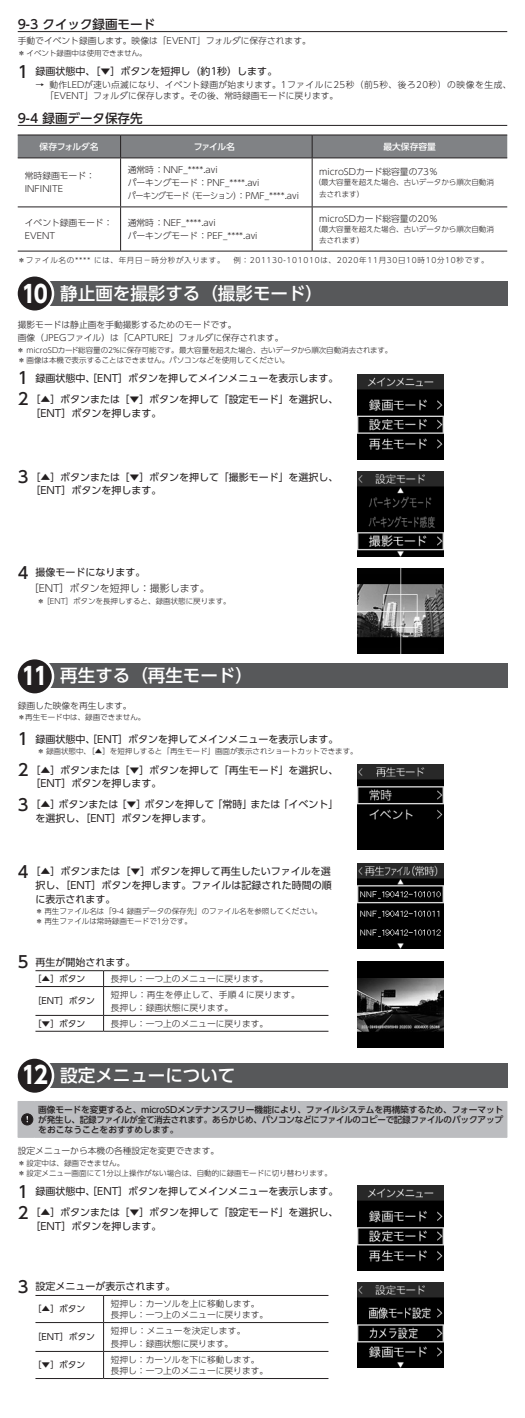
<style>
.page{position:relative;width:525px;height:1418px;background:#fff}
.page>*{position:absolute;margin:0;border:0;box-sizing:border-box;transform-origin:0 0}
.t1{font:700 23.75px "UD Shin Go Pro";color:#fff;scale:.9 1}
.大見出し{font:500 17.5px "UD Shin Go Pro";color:#fff}
.t2{font:500 12.5px "UD Shin Go Pro";color:#231f20}
.t3{font:10px/13.8px "UD Shin Go Pro";color:#231f20}
.手順_本文{font:300 10px "UD Shin Go Pro";color:#231f20}
.本文{font:300 8.75px/11.2px "UD Shin Go Pro";color:#231f20}
.本文-2{font:500 8.75px/10px "UD Shin Go Pro";letter-spacing:-.025em;color:#231f20;text-align:justify}
.本文-3{font:300 8.75px/11.2px "UD Shin Go Pro";letter-spacing:.025em;color:#231f20}
.本文-4{font:8.75px "UD Shin Go Pro";color:#231f20}
.本文-5{font:300 8.75px "UD Shin Go Pro";letter-spacing:.03em;color:#231f20}
.本文-6{font:300 8.75px "UD Shin Go Pro";letter-spacing:-.05em;color:#231f20;scale:.92 1}
.表組_見出し_7pt{font:500 8.75px "UD Shin Go Pro";color:#fff}
.表組_見出し_7pt-2{font:500 8.75px "UD Shin Go Pro";letter-spacing:-.02em;color:#fff}
.本文-7{font:300 7.5px/11.2px "UD Shin Go Pro";color:#231f20}
.本文-8{font:300 7.5px "UD Shin Go Pro";letter-spacing:.09em;color:#231f20}
.本文-9{font:300 7.5px "UD Shin Go Pro";letter-spacing:-.02em;color:#231f20}
.s1{font-weight:500;font-size:16.25px}
</style>
<div class="page">
<hr style="left:35px;top:970px;width:68px;height:1px;background:#231f20">
<hr style="left:103px;top:970px;width:225px;height:1px;background:#231f20">
<hr style="left:35px;top:986px;width:68px;height:1px;background:#231f20">
<hr style="left:103px;top:986px;width:225px;height:1px;background:#231f20">
<hr style="left:35px;top:1015px;width:68px;height:1px;background:#231f20">
<hr style="left:103px;top:1015px;width:225px;height:1px;background:#231f20">
<hr style="left:35px;top:1030px;width:68px;height:1px;background:#231f20">
<hr style="left:103px;top:1030px;width:225px;height:1px;background:#231f20">
<svg style="left:103px;top:971px;width:1px;height:59px"></svg>
<hr style="left:35px;top:1295px;width:68px;height:1px;background:#231f20">
<hr style="left:103px;top:1295px;width:225px;height:1px;background:#231f20">
<hr style="left:35px;top:1322px;width:68px;height:1px;background:#231f20">
<hr style="left:103px;top:1322px;width:225px;height:1px;background:#231f20">
<hr style="left:35px;top:1350px;width:68px;height:1px;background:#231f20">
<hr style="left:103px;top:1350px;width:225px;height:1px;background:#231f20">
<hr style="left:35px;top:1378px;width:68px;height:1px;background:#231f20">
<hr style="left:103px;top:1378px;width:225px;height:1px;background:#231f20">
<svg style="left:103px;top:1295px;width:1px;height:83px"></svg>
<hr style="left:18px;top:31px;width:489px;height:1px;background:#231f20">
<hr style="left:18px;top:125px;width:489px;height:1px;background:#231f20">
<hr style="left:18px;top:206px;width:102px;height:1px;background:#231f20">
<hr style="left:120px;top:206px;width:192px;height:1px;background:#231f20">
<hr style="left:312px;top:206px;width:195px;height:1px;background:#231f20">
<hr style="left:18px;top:251px;width:102px;height:1px;background:#231f20">
<hr style="left:120px;top:251px;width:192px;height:1px;background:#231f20">
<hr style="left:312px;top:251px;width:195px;height:1px;background:#231f20">
<hr style="left:18px;top:158px;width:102px;height:1px;background:#231f20">
<hr style="left:120px;top:158px;width:192px;height:1px;background:#231f20">
<hr style="left:312px;top:158px;width:195px;height:1px;background:#231f20">
<svg style="left:18px;top:135px;width:489px;height:23px;background:#7b7d7f"></svg>
<hr style="left:120px;top:158px;width:1px;height:48px;background:#231f20">
<hr style="left:311px;top:158px;width:1px;height:48px;background:#231f20">
<hr style="left:120px;top:207px;width:1px;height:44px;background:#231f20">
<hr style="left:311px;top:207px;width:1px;height:44px;background:#231f20">
<div style="left:46px;top:281px;width:461px;height:25px;background:#57585a"></div>
<div style="left:46px;top:663px;width:461px;height:25px;background:#57585a"></div>
<div style="left:16px;top:275px;width:37px;height:37px;background:#231f20;border-radius:50%"></div>
<div style="left:15px;top:274px;width:39px;height:39px;border:2px solid #fff;border-radius:50%"></div>
<div style="left:16px;top:658px;width:37px;height:36px;background:#231f20;border-radius:50%"></div>
<div style="left:15px;top:657px;width:39px;height:39px;border:2px solid #fff;border-radius:50%"></div>
<div style="left:46px;top:1063px;width:461px;height:25px;background:#57585a"></div>
<div style="left:16px;top:1057px;width:37px;height:36px;background:#231f20;border-radius:50%"></div>
<div style="left:15px;top:1056px;width:39px;height:39px;border:2px solid #fff;border-radius:50%"></div>
<img style="left:357px;top:374px;width:86px;height:85px">
<img style="left:357px;top:471px;width:86px;height:85px">
<img style="left:357px;top:568px;width:86px;height:86px">
<img style="left:358px;top:1185px;width:85px;height:85px">
<img style="left:358px;top:764px;width:85px;height:85px">
<img style="left:358px;top:863px;width:85px;height:85px">
<img style="left:358px;top:961px;width:85px;height:86px">
<img style="left:358px;top:1282px;width:85px;height:85px">
<hr style="left:506px;top:1101px;width:1px;height:35px;background:#bcbdc0">
<hr style="left:35px;top:1136px;width:472px;height:1px;background:#bcbdc0">
<div style="left:18px;top:1101px;width:488px;height:36px;background:#bcbdc0"></div>
<p class="t2" style="left:18px;top:14px;width:139px">9-3 クイック録画モード</p>
<p class="本文" style="left:18px;top:35px;width:294px">手動でイベント録画します。映像は「EVENT」フォルダに保存されます。</p>
<p class="本文-7" style="left:18px;top:47px;width:130px">＊イベント録画中は使用できません。</p>
<p class="t3" style="left:18px;top:64px;width:261px"><span class="s1">1</span> 録画状態中、［▼］ボタンを短押し（約1秒）します。</p>
<p class="本文-3" style="left:45px;top:79px;width:467px;text-indent:-10px">→ 動作LEDが速い点滅になり、イベント録画が始まります。1ファイルに25秒（前5秒、後ろ20秒）の映像を生成、「EVENT」フォルダに保存します。その後、常時録画モードに戻ります。</p>
<p class="t2" style="left:18px;top:108px;width:126px">9-4 録画データ保存先</p>
<p class="表組_見出し_7pt-2" style="left:40px;top:139px;width:60px">保存フォルダ名</p>
<p class="表組_見出し_7pt" style="left:194px;top:139px;width:43px">ファイル名</p>
<p class="表組_見出し_7pt" style="left:383px;top:139px;width:54px">最大保存容量</p>
<p class="本文" style="left:25px;top:170px;width:71px">常時録画モード：</p>
<p class="本文" style="left:25px;top:183px;width:40px">INFINITE</p>
<p class="本文" style="left:128px;top:163px;width:91px">通常時 ：NNF_****.avi</p>
<p class="本文" style="left:128px;top:176px;width:133px">パーキングモード ：PNF_****.avi</p>
<p class="本文-6" style="left:128px;top:188px;width:187px">パーキングモード （モーション）：PMF_****.avi</p>
<p class="本文" style="left:319px;top:166px;width:120px">microSDカード総容量の73％</p>
<p class="本文-7" style="left:319px;top:176px;width:176px;text-indent:-5px">（最大容量を超えた場合、古いデータから順次自動消去されます）</p>
<p class="本文" style="left:319px;top:212px;width:120px">microSDカード総容量の20％</p>
<p class="本文-7" style="left:319px;top:223px;width:176px;text-indent:-5px">（最大容量を超えた場合、古いデータから順次自動消去されます）</p>
<p class="本文-8" style="left:18px;top:254px;width:480px">＊ファイル名の**** には、年月日－時分秒が入ります。　例：201130-101010は、2020年11月30日10時10分10秒です。　</p>
<p class="大見出し" style="left:60px;top:279px;width:264px">静止画を撮影する（撮影モード）</p>
<p class="本文" style="left:25px;top:216px;width:89px">イベント録画モード：</p>
<p class="本文" style="left:25px;top:229px;width:32px">EVENT</p>
<p class="本文" style="left:128px;top:216px;width:89px">通常時 ：NEF_****.avi</p>
<p class="本文" style="left:128px;top:229px;width:131px">パーキングモード ：PEF_****.avi</p>
<p class="t1" style="left:22px;top:274px;width:30px">10</p>
<p class="本文" style="left:18px;top:318px;width:220px">撮影モードは静止画を手動撮影するためのモードです。</p>
<p class="本文" style="left:18px;top:331px;width:267px">画像（JPEGファイル）は「CAPTURE」フォルダに保存されます。</p>
<p class="本文-9" style="left:17px;top:344px;width:377px">＊ microSDカード総容量の2%に保存可能です。最大容量を超えた場合、古いデータから順次自動消去されます。</p>
<p class="本文-7" style="left:18px;top:354px;width:273px">＊画像は本機で表示することはできません。パソコンなどを使用してください。</p>
<p class="t3" style="left:18px;top:371px;width:322px"><span class="s1">1</span> 録画状態中、［ENT］ボタンを押してメインメニューを表示します。</p>
<p class="t3" style="left:30px;top:392px;width:309px;text-indent:-13px"><span class="s1">2</span> ［▲］ボタンまたは［▼］ボタンを押して「設定モード」を選択し、［ENT］ボタンを押します。</p>
<p class="t3" style="left:30px;top:469px;width:309px;text-indent:-13px"><span class="s1">3</span> ［▲］ボタンまたは［▼］ボタンを押して「撮影モード」を選択し、［ENT］ボタンを押します。</p>
<p class="t3" style="left:18px;top:565px;width:129px"><span class="s1">4</span> 撮像モードになります。</p>
<p class="手順_本文" style="left:29px;top:580px;width:182px">［ENT］ボタンを短押し：撮影します。</p>
<p class="本文-7" style="left:37px;top:595px;width:195px">＊［ENT］ボタンを長押しすると、録画状態に戻ります。</p>
<p class="t1" style="left:22px;top:657px;width:30px">11</p>
<p class="大見出し" style="left:60px;top:661px;width:194px">再生する（再生モード）</p>
<p class="本文" style="left:18px;top:699px;width:115px">録画した映像を再生します。</p>
<p class="本文-7" style="left:18px;top:711px;width:129px">＊再生モード中は、録画できません。</p>
<p class="t3" style="left:18px;top:731px;width:322px"><span class="s1">1</span> 録画状態中、［ENT］ボタンを押してメインメニューを表示します。</p>
<p class="本文-7" style="left:37px;top:745px;width:322px">＊録画状態中、［▲］を短押しすると「再生モード」画面が表示されショートカットできます。</p>
<p class="t3" style="left:30px;top:762px;width:309px;text-indent:-13px"><span class="s1">2</span> ［▲］ボタンまたは［▼］ボタンを押して「再生モード」を選択し、［ENT］ボタンを押します。</p>
<p class="t3" style="left:35px;top:797px;width:304px;text-indent:-18px"><span class="s1">3</span> ［▲］ボタンまたは［▼］ボタンを押して「常時」または「イベント」を選択し、［ENT］ボタンを押します。</p>
<p class="t3" style="left:35px;top:864px;width:297px;text-align:justify;text-indent:-18px"><span class="s1">4</span> ［▲］ボタンまたは［▼］ボタンを押して再生したいファイルを選択し、［ENT］ボタンを押します。ファイルは記録された時間の順に表示されます。</p>
<p class="本文-7" style="left:35px;top:905px;width:288px">＊再生ファイル名は「9-4 録画データの保存先」のファイル名を参照してください。</p>
<p class="本文-7" style="left:35px;top:915px;width:158px">＊再生ファイルは常時録画モードで1分です。</p>
<p class="t3" style="left:18px;top:954px;width:119px"><span class="s1">5</span> 再生が開始されます。</p>
<p class="本文-4" style="left:33px;top:971px;width:54px">［▲］ボタン</p>
<p class="本文" style="left:111px;top:972px;width:159px">長押し：一つ上のメニューに戻ります。</p>
<p class="本文-4" style="left:33px;top:993px;width:64px">［ENT］ボタン</p>
<p class="本文-5" style="left:111px;top:987px;width:191px">短押し：再生を停止して、手順４に戻ります。</p>
<p class="本文" style="left:111px;top:1001px;width:124px">長押し：録画状態に戻ります。</p>
<p class="本文-4" style="left:33px;top:1016px;width:54px">［▼］ボタン</p>
<p class="本文" style="left:111px;top:1017px;width:159px">長押し：一つ上のメニューに戻ります。</p>
<p class="t1" style="left:22px;top:1055px;width:30px">12</p>
<p class="大見出し" style="left:60px;top:1061px;width:176px">設定メニューについて</p>
<p class="本文-2" style="left:38px;top:1104px;width:466px">画像モードを変更すると、microSDメンテナンスフリー機能により、ファイルシステムを再構築するため、フォーマットが発生し、記録ファイルが全て消去されます。あらかじめ、パソコンなどにファイルのコピーで記録ファイルのバックアップをおこなうことをおすすめします。</p>
<p class="本文" style="left:18px;top:1144px;width:203px">設定メニューから本機の各種設定を変更できます。</p>
<p class="本文-7" style="left:18px;top:1157px;width:108px">＊設定中は、録画できません。</p>
<p class="本文-7" style="left:18px;top:1167px;width:315px">＊設定メニュー画面にて1分以上操作がない場合は、自動的に録画モードに切り替わります。</p>
<p class="t3" style="left:18px;top:1184px;width:322px"><span class="s1">1</span> 録画状態中、［ENT］ボタンを押してメインメニューを表示します。</p>
<p class="t3" style="left:30px;top:1205px;width:309px;text-indent:-13px"><span class="s1">2</span> ［▲］ボタンまたは［▼］ボタンを押して「設定モード」を選択し、［ENT］ボタンを押します。</p>
<p class="t3" style="left:18px;top:1279px;width:159px"><span class="s1">3</span> 設定メニューが表示されます。</p>
<p class="本文-4" style="left:33px;top:1301px;width:54px">［▲］ボタン</p>
<p class="本文" style="left:111px;top:1297px;width:159px">短押し：カーソルを上に移動します。長押し：一つ上のメニューに戻ります。</p>
<p class="本文-4" style="left:33px;top:1329px;width:64px">［ENT］ボタン</p>
<p class="本文-5" style="left:111px;top:1323px;width:136px">短押し：メニューを決定します。</p>
<p class="本文" style="left:111px;top:1337px;width:124px">長押し：録画状態に戻ります。</p>
<p class="本文-4" style="left:33px;top:1357px;width:54px">［▼］ボタン</p>
<p class="本文" style="left:111px;top:1353px;width:159px">短押し：カーソルを下に移動します。長押し：一つ上のメニューに戻ります。</p>
</div>
